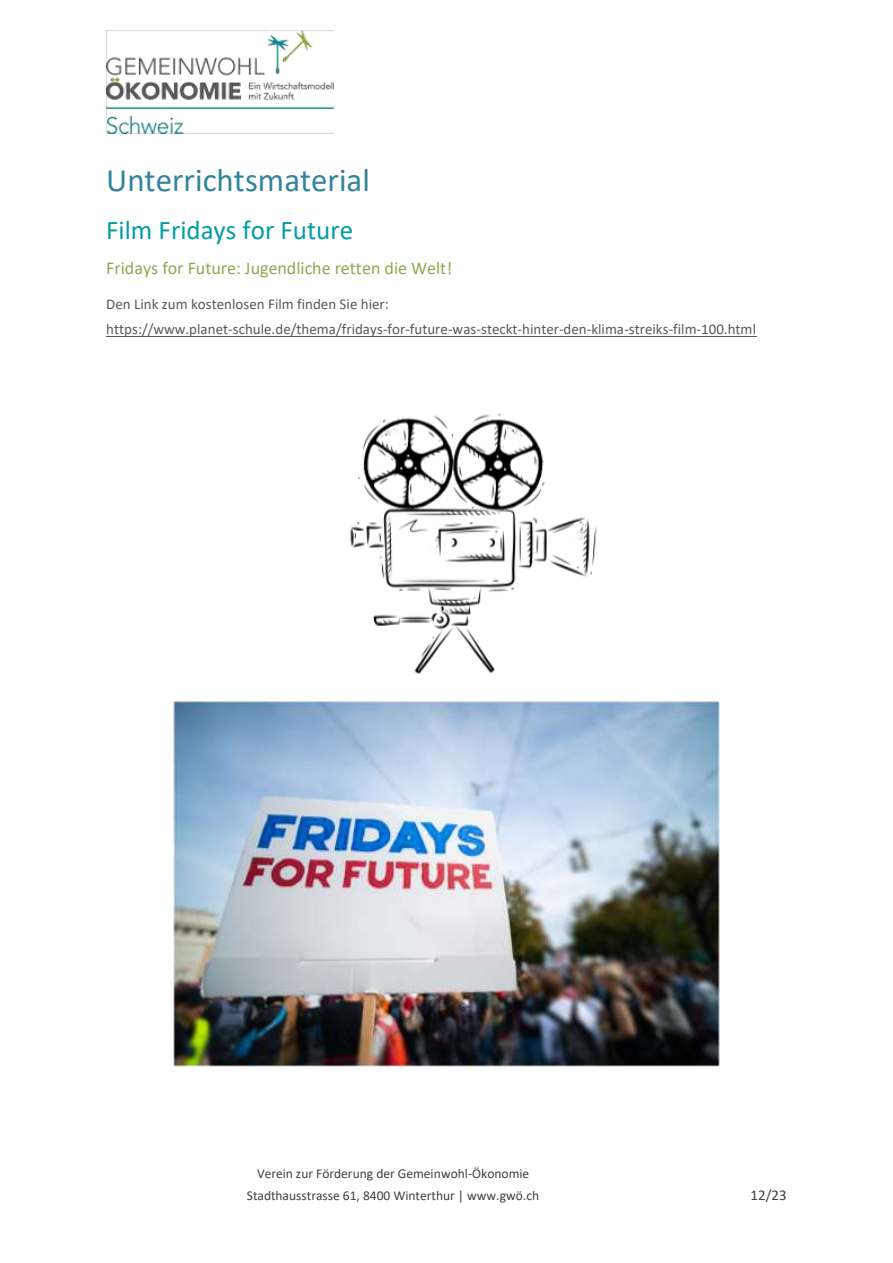
<style>
.page{position:relative;width:893px;height:1263px;background:#fff}
.page>*{position:absolute;margin:0;border:0;box-sizing:border-box;transform-origin:0 0}
.t1{font:33px "Calibri";color:#31849b}
.t2{font:27px "Calibri";color:#009da5}
.t3{font:18px "Calibri";color:#8da950}
.t4{font:15px/24.5px "Calibri";color:#595959}
.t5{font:15px "Calibri";color:#404040}
.t6{font:13.5px/21.9px "Calibri";color:#404040;text-align:center}
</style>
<div class="page">
<img style="left:106px;top:31px;width:227px;height:103px">
<img style="left:350px;top:413px;width:247px;height:249px">
<img style="left:173px;top:662px;width:547px;height:405px">
<hr style="left:106px;top:336px;width:650px;height:1px;background:#595959">
<h1 class="t1" style="left:106px;top:166px;width:265px">Unterrichtsmaterial</h1>
<h2 class="t2" style="left:106px;top:219px;width:249px">Film Fridays for Future</h2>
<p class="t3" style="left:106px;top:260px;width:348px">Fridays for Future: Jugendliche retten die Welt!</p>
<p class="t4" style="left:106px;top:293px;width:651px">Den Link zum kostenlosen Film finden Sie hier: https://www.planet-schule.de/thema/fridays-for-future-was-steckt-hinter-den-klima-streiks-film-100.html</p>
<p class="t6" style="left:247px;top:1164px;width:294px">Verein zur Förderung der Gemeinwohl-Ökonomie<br>Stadthausstrasse 61, 8400 Winterthur | www.gwö.ch</p>
<p class="t5" style="left:751px;top:1188px;width:38px">12/23</p>
</div>
